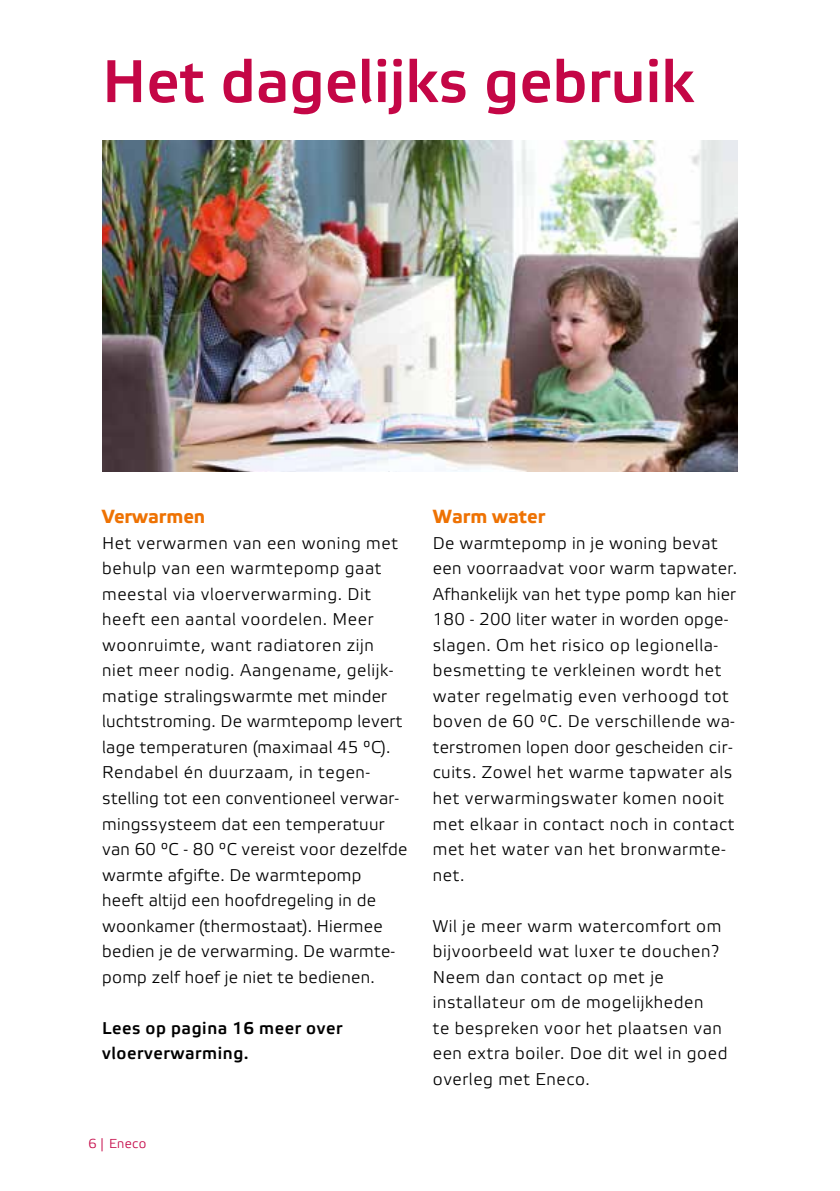
<style>
.page{position:relative;width:840px;height:1191px;background:#fff}
.page>*{position:absolute;margin:0;border:0;box-sizing:border-box;transform-origin:0 0}
.t1{font:60px "Etelka Medium Pro";color:#c40646}
.t2{font:700 19px "Etelka Text Pro";color:#ee7203}
.t3{font:17px/25.6px "Etelka Light Pro";letter-spacing:.035em;color:#000}
.t4{font:17px/25.6px "Etelka Light Pro";letter-spacing:.015em;color:#000}
.t5{font:700 17px/25.6px "Etelka Light Pro";letter-spacing:.035em;color:#000}
.t6{font:13px "Etelka Light Pro";letter-spacing:.025em;color:#c40646}
</style>
<div class="page">
<img style="left:102px;top:140px;width:635px;height:332px">
<h1 class="t1" style="left:102px;top:49px;width:593px">Het dagelijks gebruik</h1>
<p class="t2" style="left:102px;top:506px;width:105px">Verwarmen</p>
<p class="t4" style="left:102px;top:531px;width:306px">Het verwarmen van een woning met behulp van een warmtepomp gaat meestal via vloerverwarming. Dit heeft een aantal voordelen. Meer woonruimte, want radiatoren zijn niet meer nodig. Aangename, gelijk&shy;matige stralingswarmte met minder luchtstroming. De warmtepomp levert lage temperaturen (maximaal 45 ºC).<br>Rendabel én duurzaam, in tegen&shy;stelling tot een conventioneel verwar&shy;mingssysteem dat een temperatuur van 60 ºC - 80 ºC vereist voor dezelfde warmte afgifte. De warmtepomp heeft altijd een hoofdregeling in de woonkamer (thermostaat). Hiermee bedien je de verwarming. De warmte&shy;pomp zelf hoef je niet te bedienen.</p>
<p class="t5" style="left:102px;top:1016px;width:242px">Lees op pagina 16 meer over vloerverwarming.</p>
<p class="t6" style="left:88px;top:1137px;width:59px">6 | Eneco</p>
<p class="t2" style="left:432px;top:506px;width:114px">Warm water</p>
<p class="t3" style="left:432px;top:531px;width:306px">De warmtepomp in je woning bevat een voorraadvat voor warm tapwater.<br>Afhankelijk van het type pomp kan hier 180 - 200 liter water in worden opge&shy;slagen. Om het risico op legionella&shy;besmetting te verkleinen wordt het water regelmatig even verhoogd tot boven de 60 °C. De verschillende wa&shy;terstromen lopen door gescheiden cir&shy;cuits. Zowel het warme tapwater als het verwarmingswater komen nooit met elkaar in contact noch in contact met het water van het bronwarmte&shy;net.</p>
<p class="t3" style="left:432px;top:914px;width:296px">Wil je meer warm watercomfort om bijvoorbeeld wat luxer te douchen?<br>Neem dan contact op met je installateur om de mogelijkheden<br>te bespreken voor het plaatsen van een extra boiler. Doe dit wel in goed overleg met Eneco.</p>
</div>
